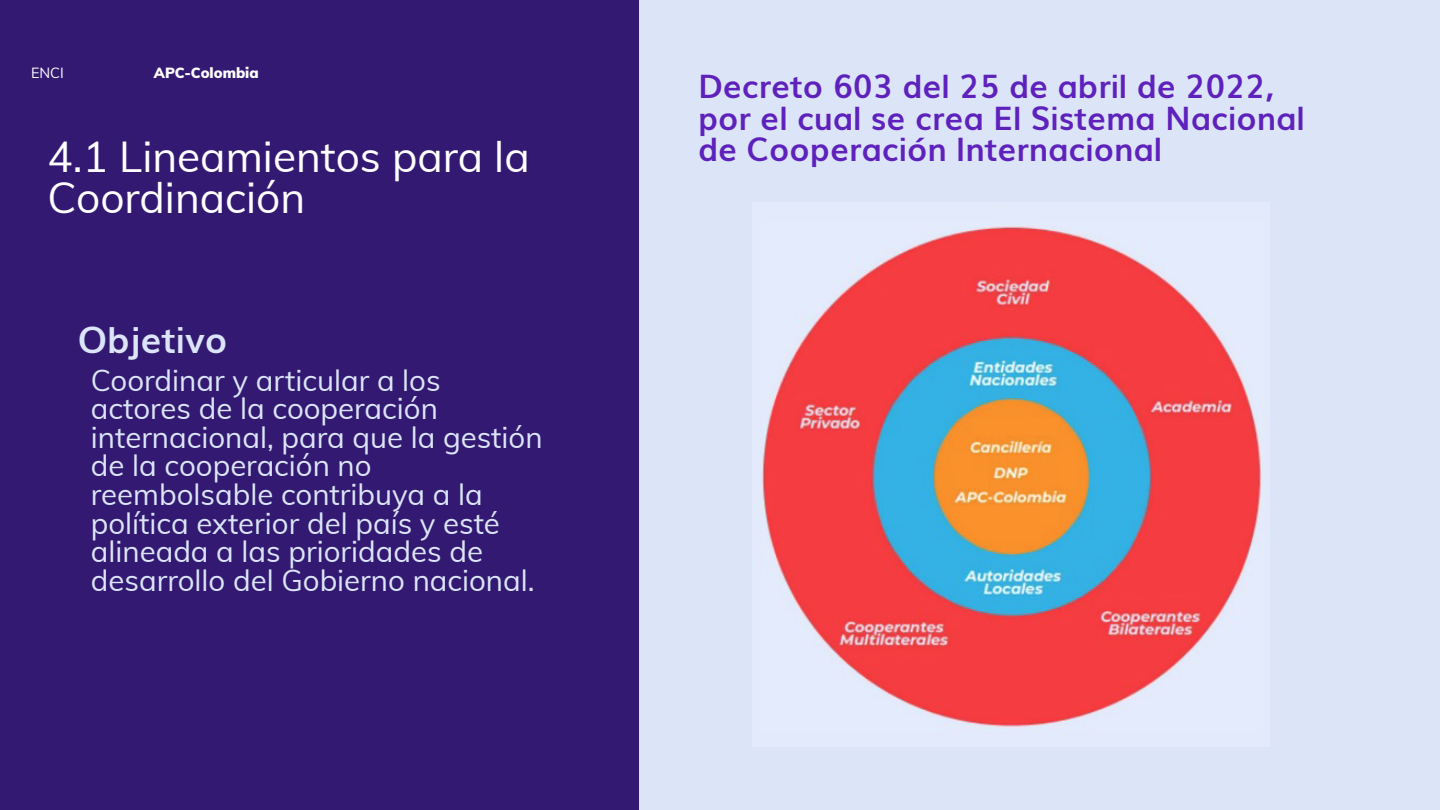
<style>
.page{position:relative;width:1440px;height:810px;background:#dbe5f7}
.page>*{position:absolute;margin:0;border:0;box-sizing:border-box;transform-origin:0 0}
.t1{font:42.38px/41.2px "Muli";color:#fff}
.t2{font:700 36.08px "Muli";color:#dbe5f7}
.t3{font:700 32.33px/31.5px "Muli";color:#5f21bc}
.t4{font:29.4px/28.7px "Muli";color:#dbe5f7}
.t5{font:900 14.4px "Muli";color:#fff}
.t6{font:14.4px "Muli";color:#fff}
</style>
<div class="page">
<div style="left:0;top:0;width:639px;height:810px;background:#331972"></div>
<img style="left:760px;top:224px;width:509px;height:510px">
<p class="t6" style="left:31px;top:62px;width:34px">ENCI</p>
<p class="t5" style="left:154px;top:62px;width:106px">APC-Colombia</p>
<h1 class="t1" style="left:48px;top:134px;width:484px">4.1 Lineamientos para la<br>Coordinación</h1>
<p class="t2" style="left:78px;top:311px;width:151px">Objetivo</p>
<p class="t4" style="left:91px;top:364px;width:453px">Coordinar y articular a los actores de la cooperación internacional, para que la gestión de la cooperación no reembolsable contribuya a la política exterior del país y esté alineada a las prioridades de desarrollo del Gobierno nacional.</p>
<p class="t3" style="left:698px;top:69px;width:608px">Decreto 603 del 25 de abril de 2022, por el cual se crea El Sistema Nacional de Cooperación Internacional</p>
</div>
